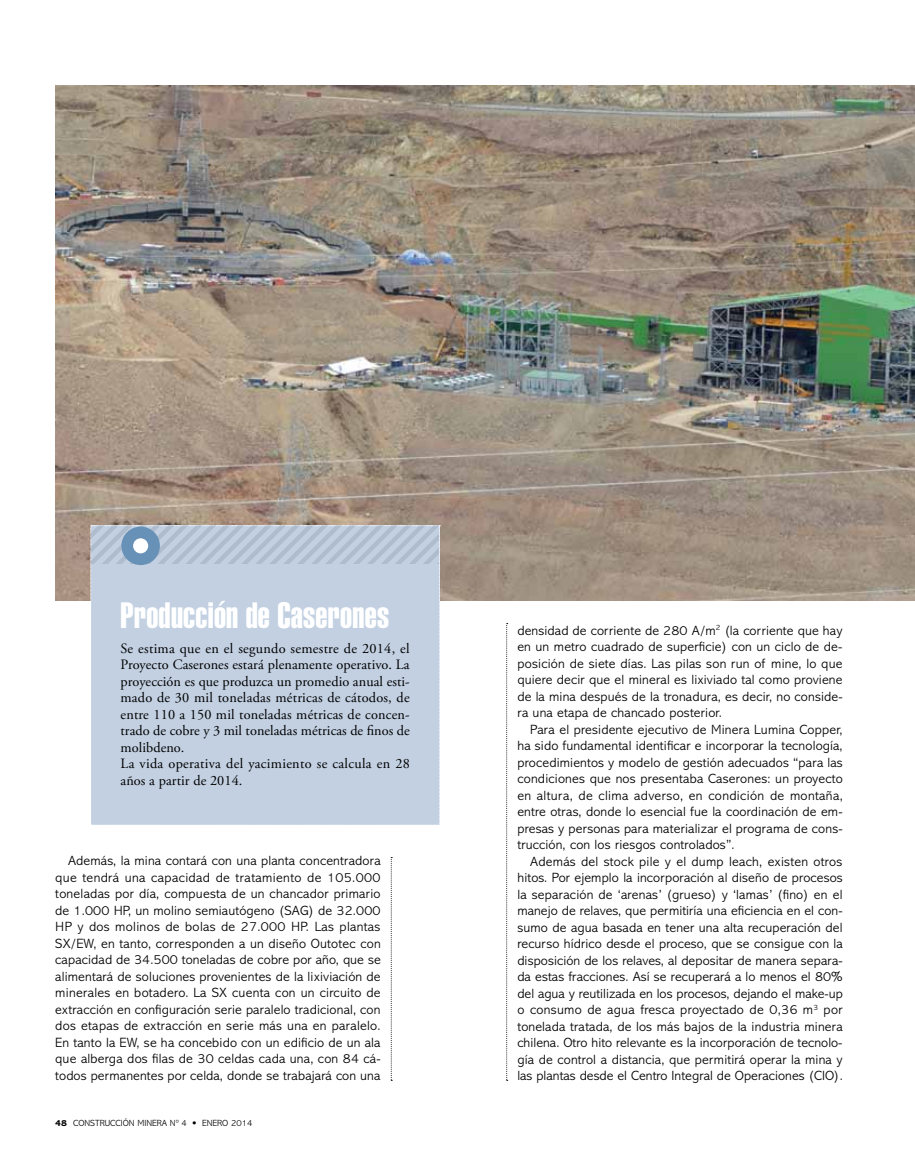
<style>
.page{position:relative;width:915px;height:1170px;background:#fff}
.page>*{position:absolute;margin:0;border:0;box-sizing:border-box;transform-origin:0 0}
.t1{font:36px "Helvetica Extra Compressed";letter-spacing:.01em;color:#fff}
.t2{font:14.25px/16.5px "Adobe Garamond Pro";letter-spacing:.005em;color:#000}
.t3{font:300 13.5px/16.5px "Abadi";letter-spacing:.01em;color:#000;text-align:justify}
.t4{font:300 9px "Abadi";color:#000}
.s1{font-weight:800}
.s2{font-family:"Frutiger";font-weight:700}
</style>
<div class="page">
<img style="left:55px;top:85px;width:859px;height:516px">
<svg style="left:506px;top:623px;width:1px;height:457px"></svg>
<svg style="left:391px;top:857px;width:1px;height:223px"></svg>
<div style="left:90px;top:525px;width:350px;height:300px;background:#c2d0e2"></div>
<div style="left:121px;top:526px;width:39px;height:39px;background:#6791b6;border-radius:50%"></div>
<div style="left:133px;top:538px;width:15px;height:15px;background:#fff;border-radius:50%"></div>
<h1 class="t1" style="left:120px;top:593px;width:270px">Producción de Caserones</h1>
<p class="t2" style="left:120px;top:640px;width:291px">Se estima que en el segundo semestre de 2014, el Proyecto Caserones estará plenamente operativo. La proyección es que produzca un promedio anual esti&shy;mado de 30 mil toneladas métricas de cátodos, de entre 110 a 150 mil toneladas métricas de concen&shy;trado de cobre y 3 mil toneladas métricas de finos de molibdeno.<br>La vida operativa del yacimiento se calcula en 28 años a partir de 2014.</p>
<p class="t3" style="left:55px;top:852px;width:327px;text-indent:13px">Además, la mina contará con una planta concentradora que tendrá una capacidad de tratamiento de 105.000 toneladas por día, compuesta de un chancador primario de 1.000 HP, un molino semiautógeno (SAG) de 32.000<br>HP y dos molinos de bolas de 27.000 HP. Las plantas SX/EW, en tanto, corresponden a un diseño Outotec con capacidad de 34.500 toneladas de cobre por año, que se alimentará de soluciones provenientes de la lixiviación de minerales en botadero. La SX cuenta con un circuito de extracción en configuración serie paralelo tradicional, con dos etapas de extracción en serie más una en paralelo.<br>En tanto la EW, se ha concebido con un edificio de un ala que alberga dos filas de 30 celdas cada una, con 84 cá&shy;todos permanentes por celda, donde se trabajará con una</p>
<p class="t4" style="left:55px;top:1117px;width:199px"><span class="s1">48</span> construcción minera nº 4 <span class="s2">•</span> enero 2014</p>
<p class="t3" style="left:517px;top:622px;width:327px">densidad de corriente de 280 A/m<sup>2</sup> (la corriente que hay en un metro cuadrado de superficie) con un ciclo de de&shy;posición de siete días. Las pilas son run of mine, lo que quiere decir que el mineral es lixiviado tal como proviene de la mina después de la tronadura, es decir, no conside&shy;ra una etapa de chancado posterior.</p>
<p class="t3" style="left:517px;top:721px;width:327px;text-indent:13px">Para el presidente ejecutivo de Minera Lumina Copper, ha sido fundamental identificar e incorporar la tecnología, procedimientos y modelo de gestión adecuados “para las condiciones que nos presentaba Caserones: un proyecto en altura, de clima adverso, en condición de montaña, entre otras, donde lo esencial fue la coordinación de em&shy;presas y personas para materializar el programa de cons&shy;trucción, con los riesgos controlados”.</p>
<p class="t3" style="left:517px;top:853px;width:327px;text-indent:13px">Además del stock pile y el dump leach, existen otros hitos. Por ejemplo la incorporación al diseño de procesos la separación de ‘arenas’ (grueso) y ‘lamas’ (fino) en el manejo de relaves, que permitiría una eficiencia en el con&shy;sumo de agua basada en tener una alta recuperación del recurso hídrico desde el proceso, que se consigue con la disposición de los relaves, al depositar de manera separa&shy;da estas fracciones. Así se recuperará a lo menos el 80% del agua y reutilizada en los procesos, dejando el make-up o consumo de agua fresca proyectado de 0,36 m<sup>3</sup> por tonelada tratada, de los más bajos de la industria minera chilena. Otro hito relevante es la incorporación de tecnolo&shy;gía de control a distancia, que permitirá operar la mina y las plantas desde el Centro Integral de Operaciones (CIO).</p>
</div>
